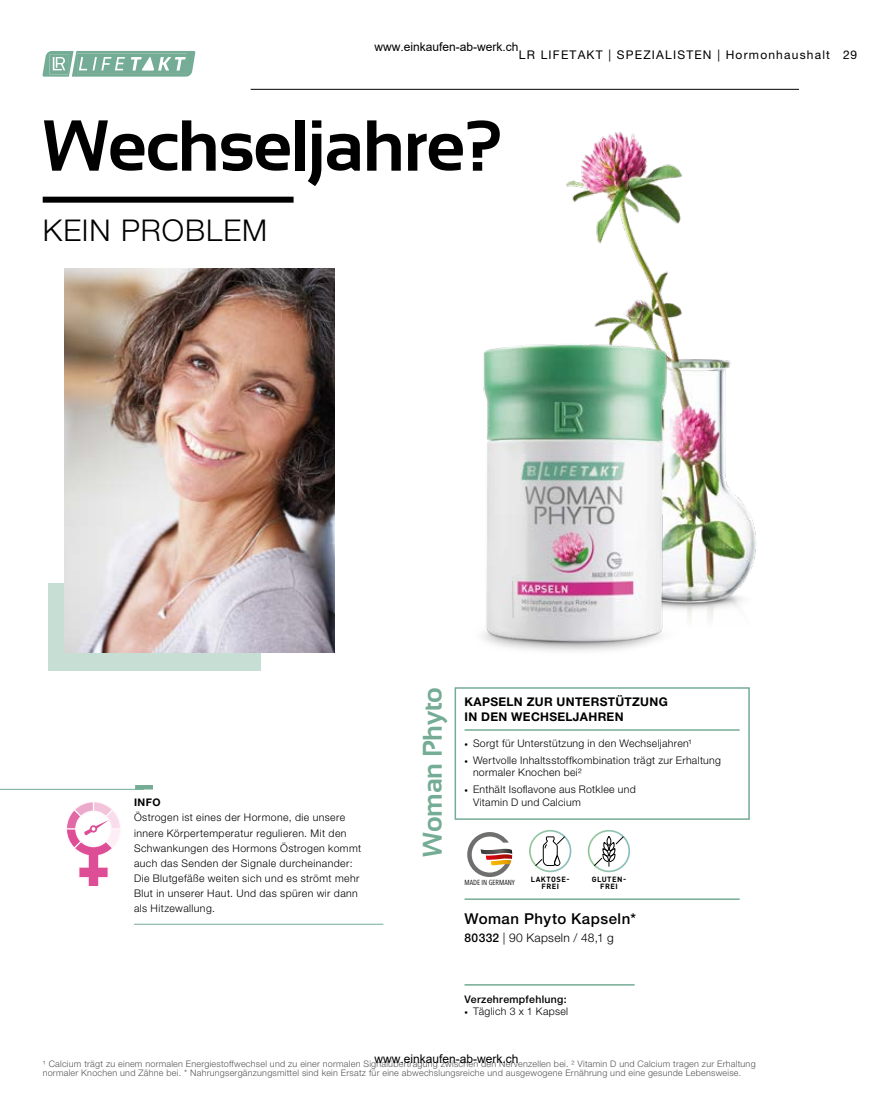
<style>
.page{position:relative;width:893px;height:1106px;background:#fff}
.page>*{position:absolute;margin:0;border:0;box-sizing:border-box;transform-origin:0 0}
.t1{font:700 72px "Sansation";letter-spacing:-.02em;color:#000}
.t2{font:300 30px "Helvetica Neue LT Pro";letter-spacing:.035em;color:#000}
.t3{font:700 27px "Sansation";letter-spacing:-.01em;color:#74ac95}
.t4{font:500 15px "Helvetica Neue LT Pro";letter-spacing:.035em;color:#000}
.t5{font:12px "Arial";color:#000}
.t6{font:700 12px/15px "Helvetica Neue LT Pro";letter-spacing:.025em;color:#000}
.t7{font:12px "Helvetica Neue LT Pro";letter-spacing:.1em;color:#000}
.t8{font:300 12px "Helvetica Neue LT Pro";letter-spacing:.025em;color:#000}
.t9{font:300 10.5px/15px "Helvetica Neue LT Pro";letter-spacing:.035em;color:#000}
.t10{font:500 10.5px/12.6px "Helvetica Neue LT Pro";letter-spacing:.03em;color:#000}
.t11{font:700 10.5px "Helvetica Neue LT Pro";color:#000}
.t12{font:300 9px/9px "Helvetica Neue LT Pro";letter-spacing:.025em;color:#565656}
.t13{font:700 7.5px/7.5px "DIN Pro";letter-spacing:.07em;color:#000;text-align:center}
.t14{font:7.35px "Avenir Next Condensed";color:#000}
.t15{font:700 6.6px "DIN Pro";letter-spacing:.06em;color:#000}
.s1{font-weight:900}
.s2{font-weight:500}
.s3{font-weight:300}
</style>
<div class="page">
<hr style="left:464px;top:729px;width:276px;height:1px;background:#74ac95">
<img style="left:566px;top:132px;width:190px;height:488px">
<img style="left:482px;top:334px;width:225px;height:317px">
<hr style="left:134px;top:924px;width:249px;height:1px;background:#74ac95">
<hr style="left:464px;top:984px;width:171px;height:1px;background:#74ac95">
<hr style="left:464px;top:898px;width:276px;height:2px;background:#74ac95">
<div style="left:455px;top:687px;width:295px;height:133px;border:2px solid #74ac95"></div>
<div style="left:529px;top:830px;width:42px;height:42px;border:2px solid #fff;border-radius:50%"></div>
<svg style="left:535px;top:835px;width:30px;height:31px"></svg>
<div style="left:48px;top:583px;width:213px;height:87px;background:#c7ded5"></div>
<img style="left:64px;top:268px;width:271px;height:385px">
<div style="left:588px;top:830px;width:42px;height:42px;border:2px solid #fff;border-radius:50%"></div>
<svg style="left:593px;top:835px;width:31px;height:31px"></svg>
<hr style="left:135px;top:785px;width:18px;height:4px;background:#74ac95">
<hr style="left:0;top:789px;width:144px;height:1px;background:#74ac95">
<svg style="left:67px;top:802px;width:53px;height:83px"></svg>
<svg style="left:467px;top:832px;width:45px;height:45px"></svg>
<svg style="left:43px;top:51px;width:152px;height:26px;background:#90bcaa"></svg>
<hr style="left:251px;top:89px;width:548px;height:1px;background:#000">
<div style="left:43px;top:197px;width:251px;height:6px;background:#000"></div>
<p class="t5" style="left:374px;top:39px;width:146px">www.einkaufen-ab-werk.ch</p>
<p class="t7" style="left:519px;top:47px;width:313px">LR LIFETAKT | SPEZIALISTEN | Hormonhaushalt</p>
<p class="t7" style="left:843px;top:47px;width:16px">29</p>
<h1 class="t1" style="left:43px;top:105px;width:462px">Wechseljahre?</h1>
<h2 class="t2" style="left:43px;top:212px;width:226px">KEIN PROBLEM</h2>
<p class="t11" style="left:134px;top:796px;width:28px">INFO</p>
<p class="t9" style="left:134px;top:810px;width:229px">Östrogen ist eines der Hormone, die unsere innere Körpertemperatur regulieren. Mit den Schwankungen des Hormons Östrogen kommt auch das Senden der Signale durcheinander:<br>Die Blutgefäße weiten sich und es strömt mehr Blut in unserer Haut. Und das spüren wir dann als Hitzewallung.</p>
<h3 class="t3" style="left:417px;top:856px;width:171px;rotate:-90deg">Woman Phyto</h3>
<p class="t6" style="left:464px;top:693px;width:205px">KAPSELN ZUR UNTERSTÜTZUNG<br>IN DEN WECHSELJAHREN</p>
<p class="t9" style="left:464px;top:734px;width:258px;line-height:16.8px"><span class="s1">∙</span> Sorgt für Unterstützung in den Wechseljahren¹<br><span class="s1">∙</span> Wertvolle Inhaltsstoffkombination trägt zur Erhaltung</p>
<p class="t9" style="left:464px;top:764px;width:173px;line-height:16.8px;text-indent:9px">normaler Knochen bei²<br><span class="s1">∙</span> Enthält Isoflavone aus Rotklee und</p>
<p class="t9" style="left:473px;top:794px;width:109px">Vitamin D und Calcium</p>
<p class="t15" style="left:533px;top:873px;width:35px">LAKTOSE-</p>
<p class="t13" style="left:531px;top:875px;width:40px">LAKTOSE-<br>FREI</p>
<p class="t13" style="left:592px;top:875px;width:36px">GLUTEN-<br>FREI</p>
<p class="t14" style="left:464px;top:876px;width:52px">MADE IN GERMANY</p>
<p class="t15" style="left:542px;top:879px;width:17px">FREI</p>
<h3 class="t4" style="left:464px;top:910px;width:173px">Woman Phyto Kapseln*</h3>
<p class="t8" style="left:464px;top:930px;width:151px"><span class="s2">80332</span> | 90 Kapseln / 48,1 g</p>
<p class="t10" style="left:464px;top:992px;width:105px">Verzehrempfehlung: <span class="s1">∙</span> <span class="s3">Täglich 3 x 1 Kapsel</span></p>
<p class="t5" style="left:374px;top:1050px;width:146px">www.einkaufen-ab-werk.ch</p>
<p class="t12" style="left:43px;top:1058px;width:714px">¹ Calcium trägt zu einem normalen Energiestoffwechsel und zu einer normalen Signalübertragung zwischen den Nervenzellen bei. ² Vitamin D und Calcium tragen zur Erhaltung normaler Knochen und Zähne bei. * Nahrungsergänzungsmittel sind kein Ersatz für eine abwechslungsreiche und ausgewogene Ernährung und eine gesunde Lebensweise.</p>
</div>
